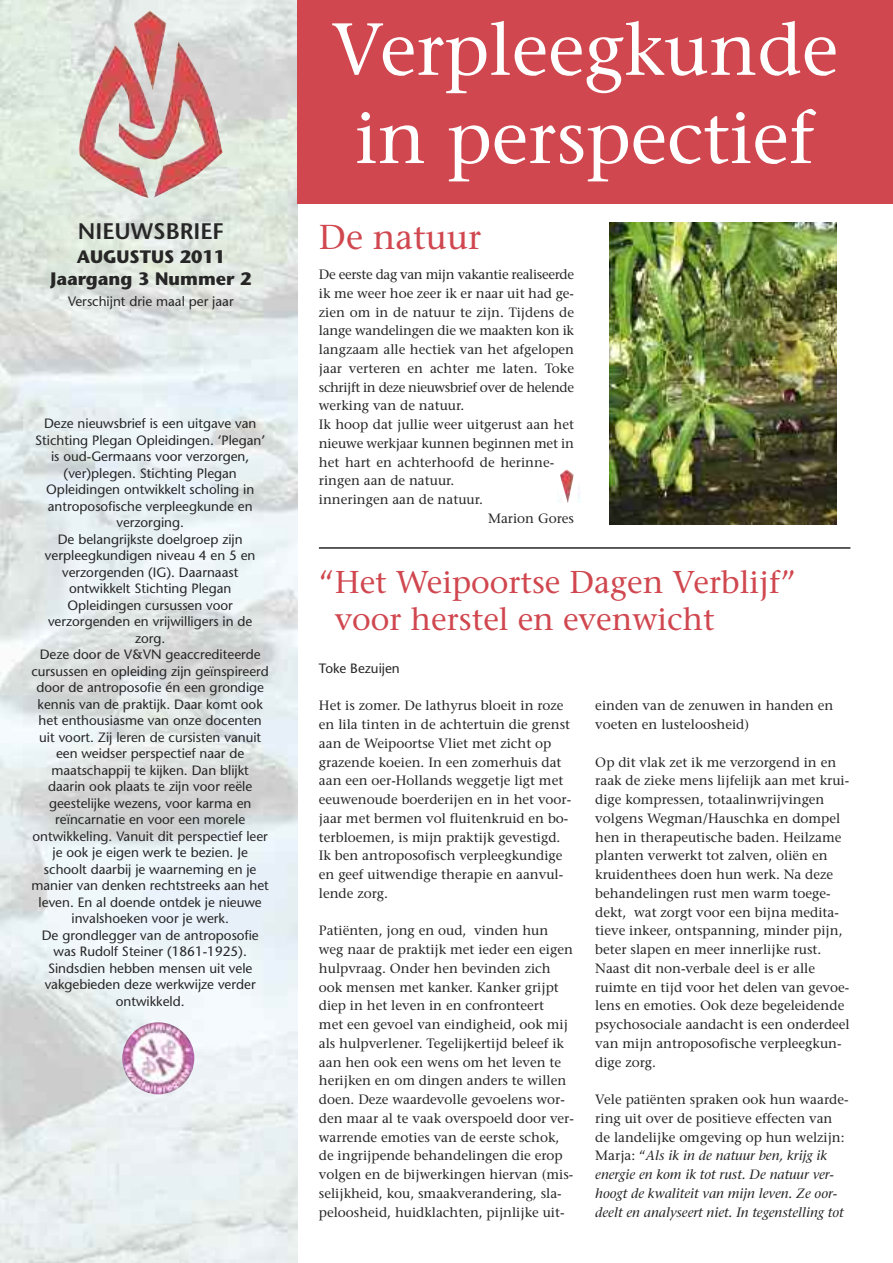
<style>
.page{position:relative;width:893px;height:1263px;background:#fff}
.page>*{position:absolute;margin:0;border:0;box-sizing:border-box;transform-origin:0 0}
.t1{font:73.5px/88.2px "Stone Serif LT";color:#fff;text-align:center}
.t2{font:34.5px "Stone Serif LT";color:#d0474f}
.t3{font:31.5px/37.5px "Stone Serif LT";color:#d0474f}
.t4{font:600 22.5px "Stone Sans LT";color:#272627}
.t5{font:700 18px/21.6px "Stone Sans LT";color:#272627;text-align:center}
.t6{font:13.5px/18.8px "Stone Serif LT";color:#272627}
.t7{font:13.5px/16.5px "Stone Sans LT";color:#272627;text-align:center}
.t8{font:italic 13.5px/18.8px "Stone Serif LT";color:#272627}
.t9{font:13.5px "Stone Serif LT";letter-spacing:-.03em;color:#272627}
.t10{font:13.5px "Stone Serif LT";letter-spacing:-.025em;color:#272627}
.s1{font-style:normal}
</style>
<div class="page">
<img style="left:0;top:0;width:298px;height:1263px">
<div style="left:298px;top:0;width:595px;height:204px;background:#d0474f"></div>
<img style="left:79px;top:10px;width:143px;height:188px">
<hr style="left:319px;top:547px;width:531px;height:2px;background:#272627">
<img style="left:122px;top:1022px;width:72px;height:72px;border-radius:50%">
<img style="left:610px;top:223px;width:226px;height:302px">
<img style="left:557px;top:469px;width:24px;height:34px">
<h3 class="t4" style="left:78px;top:223px;width:148px">NIEUWSBRIEF</h3>
<h3 class="t5" style="left:50px;top:248px;width:202px">AUGUSTUS 2011<br>Jaargang 3 Nummer 2</h3>
<p class="t7" style="left:68px;top:295px;width:167px">Verschijnt drie maal per jaar</p>
<p class="t7" style="left:31px;top:417px;width:239px">Deze nieuwsbrief is een uitgave van<br>Stichting Plegan Opleidingen. ‘Plegan’ is oud-Germaans voor verzorgen, (ver)plegen. Stichting Plegan<br>Opleidingen ontwikkelt scholing in antroposofische verpleegkunde en verzorging.<br>De belangrijkste doelgroep zijn verpleegkundigen niveau 4 en 5 en verzorgenden (IG). Daarnaast ontwikkelt Stichting Plegan<br>Opleidingen cursussen voor verzorgenden en vrijwilligers in de zorg.<br>Deze door de V&amp;VN geaccrediteerde cursussen en opleiding zijn geïnspireerd door de antroposofie én een grondige kennis van de praktijk. Daar komt ook het enthousiasme van onze docenten uit voort. Zij leren de cursisten vanuit een weidser perspectief naar de maatschappij te kijken. Dan blijkt daarin ook plaats te zijn voor reële geestelijke wezens, voor karma en reïncarnatie en voor een morele ontwikkeling. Vanuit dit perspectief leer je ook je eigen werk te bezien. Je schoolt daarbij je waarneming en je manier van denken rechtstreeks aan het leven. En al doende ontdek je nieuwe invalshoeken voor je werk.<br>De grondlegger van de antroposofie was Rudolf Steiner (1861-1925).<br>Sindsdien hebben mensen uit vele vakgebieden deze werkwijze verder ontwikkeld.</p>
<h1 class="t1" style="left:331px;top:13px;width:509px">Verpleegkunde in perspectief</h1>
<h2 class="t2" style="left:319px;top:223px;width:164px">De natuur</h2>
<p class="t10" style="left:319px;top:269px;width:257px">De eerste dag van mijn vakantie realiseerde</p>
<p class="t6" style="left:319px;top:285px;width:257px">ik me weer hoe zeer ik er naar uit had ge-</p>
<p class="t6" style="left:319px;top:304px;width:257px">zien om in de natuur te zijn. Tijdens de</p>
<p class="t6" style="left:319px;top:323px;width:257px">lange wandelingen die we maakten kon ik</p>
<p class="t6" style="left:319px;top:341px;width:257px">langzaam alle hectiek van het afgelopen</p>
<p class="t6" style="left:319px;top:360px;width:257px">jaar verteren en achter me laten. Toke</p>
<p class="t9" style="left:319px;top:382px;width:257px">schrijft in deze nieuwsbrief over de helende</p>
<p class="t6" style="left:319px;top:398px;width:147px">werking van de natuur.</p>
<p class="t6" style="left:319px;top:416px;width:257px">Ik hoop dat jullie weer uitgerust aan het</p>
<p class="t6" style="left:319px;top:435px;width:257px">nieuwe werkjaar kunnen beginnen met in</p>
<p class="t6" style="left:319px;top:454px;width:237px">het hart en achterhoofd de herinne-</p>
<p class="t6" style="left:319px;top:473px;width:137px">ringen aan de natuur.</p>
<p class="t6" style="left:319px;top:491px;width:165px">inneringen aan de natuur.</p>
<p class="t6" style="left:488px;top:510px;width:88px">Marion Gores</p>
<h3 class="t3" style="left:335px;top:567px;width:463px;text-indent:-16px">“Het Weipoortse Dagen Verblijf” voor herstel en evenwicht</h3>
<p class="t7" style="left:319px;top:661px;width:82px">Toke Bezuijen</p>
<p class="t6" style="left:319px;top:698px;width:254px">Het is zomer. De lathyrus bloeit in roze en lila tinten in de achtertuin die grenst aan de Weipoortse Vliet met zicht op grazende koeien. In een zomerhuis dat aan een oer-Hollands weggetje ligt met eeuwenoude boerderijen en in het voor&shy;jaar met bermen vol fluitenkruid en bo&shy;terbloemen, is mijn praktijk gevestigd.<br>Ik ben antroposofisch verpleegkundige en geef uitwendige therapie en aanvul&shy;lende zorg.</p>
<p class="t6" style="left:319px;top:923px;width:257px">Patiënten, jong en oud, vinden hun weg naar de praktijk met ieder een eigen hulpvraag. Onder hen bevinden zich ook mensen met kanker. Kanker grijpt diep in het leven in en confronteert<br>met een gevoel van eindigheid, ook mij als hulpverlener. Tegelijkertijd beleef ik aan hen ook een wens om het leven te herijken en om dingen anders te willen doen. Deze waardevolle gevoelens wor&shy;den maar al te vaak overspoeld door ver&shy;warrende emoties van de eerste schok, de ingrijpende behandelingen die erop volgen en de bijwerkingen hiervan (mis&shy;selijkheid, kou, smaakverandering, sla&shy;peloosheid, huidklachten, pijnlijke uit-</p>
<p class="t6" style="left:595px;top:698px;width:240px">einden van de zenuwen in handen en voeten en lusteloosheid)</p>
<p class="t6" style="left:595px;top:754px;width:256px">Op dit vlak zet ik me verzorgend in en raak de zieke mens lijfelijk aan met krui&shy;dige kompressen, totaalinwrijvingen volgens Wegman/Hauschka en dompel hen in therapeutische baden. Heilzame planten verwerkt tot zalven, oliën en kruidenthees doen hun werk. Na deze behandelingen rust men warm toege&shy;dekt, wat zorgt voor een bijna medita&shy;tieve inkeer, ontspanning, minder pijn, beter slapen en meer innerlijke rust.<br>Naast dit non-verbale deel is er alle ruimte en tijd voor het delen van gevoe&shy;lens en emoties. Ook deze begeleidende psychosociale aandacht is een onderdeel van mijn antroposofische verpleegkun&shy;dige zorg.</p>
<p class="t8" style="left:595px;top:1091px;width:255px"><span class="s1">Vele patiënten spraken ook hun waarde&shy;ring uit over de positieve effecten van de landelijke omgeving op hun welzijn:<br>Marja: “</span>Als ik in de natuur ben, krijg ik energie en kom ik tot rust. De natuur ver&shy;hoogt de kwaliteit van mijn leven. Ze oor&shy;deelt en analyseert niet. In tegenstelling tot</p>
</div>
